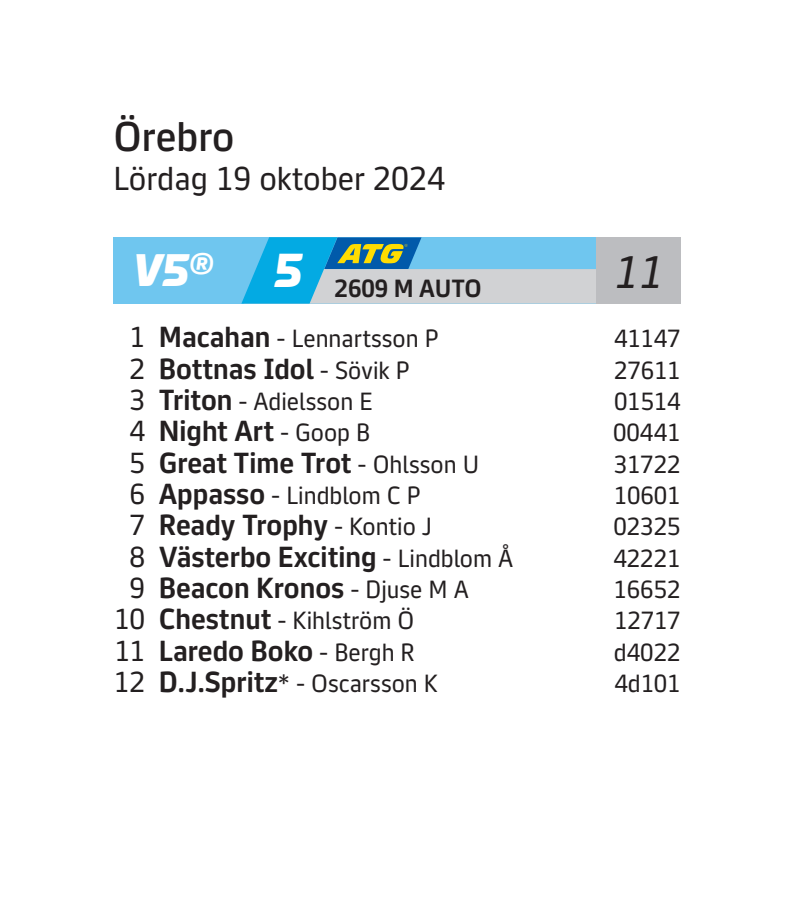
<style>
.page{position:relative;width:794px;height:908px;background:#fff}
.page>*{position:absolute;margin:0;border:0;box-sizing:border-box;transform-origin:0 0}
.t1{font:46px "ATG Rubrik";color:#fff}
.t2{font:44px "ATG Rubrik";color:#fff}
.t3{font:italic 44px "ATG Text";color:#231f20}
.t4{font:500 40px "ATG Text";color:#231f20}
.t5{font:32px "ATG Text";color:#231f20}
.HorseAndRider{font:700 28px "ATG Text";color:#231f20}
.S_REKORD{font:28px "ATG Text";color:#231f20}
.HorseAndRider-2{font:24px "ATG Text";color:#231f20}
.S_REKORD-2{font:24px "ATG Text";color:#231f20}
.t6{font:700 24px "ATG Text";color:#231f20}
.s1{font-weight:700;font-size:28px}
.s2{font-weight:400;font-size:24px}
</style>
<div class="page">
<div style="left:595px;top:237px;width:85px;height:66px;background:#bcbdc0"></div>
<svg style="left:113px;top:237px;width:483px;height:66px"></svg>
<p class="t4" style="left:113px;top:113px;width:122px">Örebro</p>
<p class="t5" style="left:113px;top:159px;width:333px">Lördag 19 oktober 2024</p>
<p class="t2" style="left:134px;top:244px;width:80px">V5®</p>
<p class="t1" style="left:275px;top:243px;width:29px">5</p>
<p class="t6" style="left:334px;top:274px;width:149px">2609 M AUTO</p>
<p class="t3" style="left:613px;top:246px;width:51px">11</p>
<p class="S_REKORD" style="left:129px;top:320px;width:17px">1</p>
<p class="HorseAndRider-2" style="left:159px;top:324px;width:281px"><span class="s1">Macahan</span> - Lennartsson P</p>
<p class="S_REKORD-2" style="left:614px;top:324px;width:68px">41147</p>
<p class="S_REKORD" style="left:129px;top:352px;width:17px">2</p>
<p class="HorseAndRider" style="left:159px;top:351px;width:253px">Bottnas Idol <span class="s2">- Sövik P</span></p>
<p class="S_REKORD-2" style="left:614px;top:356px;width:68px">27611</p>
<p class="S_REKORD" style="left:129px;top:383px;width:17px">3</p>
<p class="HorseAndRider-2" style="left:159px;top:387px;width:216px"><span class="s1">Triton</span> - Adielsson E</p>
<p class="S_REKORD-2" style="left:614px;top:387px;width:68px">01514</p>
<p class="S_REKORD" style="left:129px;top:414px;width:17px">4</p>
<p class="HorseAndRider" style="left:159px;top:414px;width:213px">Night Art <span class="s2">- Goop B</span></p>
<p class="S_REKORD-2" style="left:613px;top:418px;width:69px">00441</p>
<p class="S_REKORD" style="left:129px;top:446px;width:17px">5</p>
<p class="HorseAndRider" style="left:159px;top:445px;width:322px">Great Time Trot <span class="s2">- Ohlsson U</span></p>
<p class="S_REKORD-2" style="left:614px;top:449px;width:68px">31722</p>
<p class="S_REKORD" style="left:129px;top:477px;width:17px">6</p>
<p class="HorseAndRider-2" style="left:159px;top:481px;width:263px"><span class="s1">Appasso</span> - Lindblom C P</p>
<p class="S_REKORD-2" style="left:614px;top:481px;width:68px">10601</p>
<p class="S_REKORD" style="left:129px;top:508px;width:17px">7</p>
<p class="HorseAndRider" style="left:159px;top:508px;width:275px">Ready Trophy <span class="s2">- Kontio J</span></p>
<p class="S_REKORD-2" style="left:613px;top:512px;width:69px">02325</p>
<p class="S_REKORD" style="left:129px;top:540px;width:17px">8</p>
<p class="HorseAndRider" style="left:159px;top:539px;width:356px">Västerbo Exciting <span class="s2">- Lindblom Å</span></p>
<p class="S_REKORD-2" style="left:613px;top:543px;width:69px">42221</p>
<p class="S_REKORD" style="left:129px;top:571px;width:17px">9</p>
<p class="HorseAndRider" style="left:159px;top:570px;width:311px">Beacon Kronos <span class="s2">- Djuse M A</span></p>
<p class="S_REKORD-2" style="left:613px;top:575px;width:68px">16652</p>
<p class="S_REKORD" style="left:114px;top:602px;width:33px">10</p>
<p class="HorseAndRider-2" style="left:159px;top:606px;width:257px"><span class="s1">Chestnut</span> - Kihlström Ö</p>
<p class="S_REKORD-2" style="left:614px;top:606px;width:68px">12717</p>
<p class="S_REKORD" style="left:114px;top:633px;width:32px">11</p>
<p class="HorseAndRider" style="left:159px;top:633px;width:258px">Laredo Boko <span class="s2">- Bergh R</span></p>
<p class="S_REKORD-2" style="left:614px;top:637px;width:68px">d4022</p>
<p class="S_REKORD" style="left:114px;top:665px;width:33px">12</p>
<p class="HorseAndRider-2" style="left:159px;top:669px;width:281px"><span class="s1">D.J.Spritz</span>* - Oscarsson K</p>
<p class="S_REKORD-2" style="left:614px;top:669px;width:68px">4d101</p>
</div>
